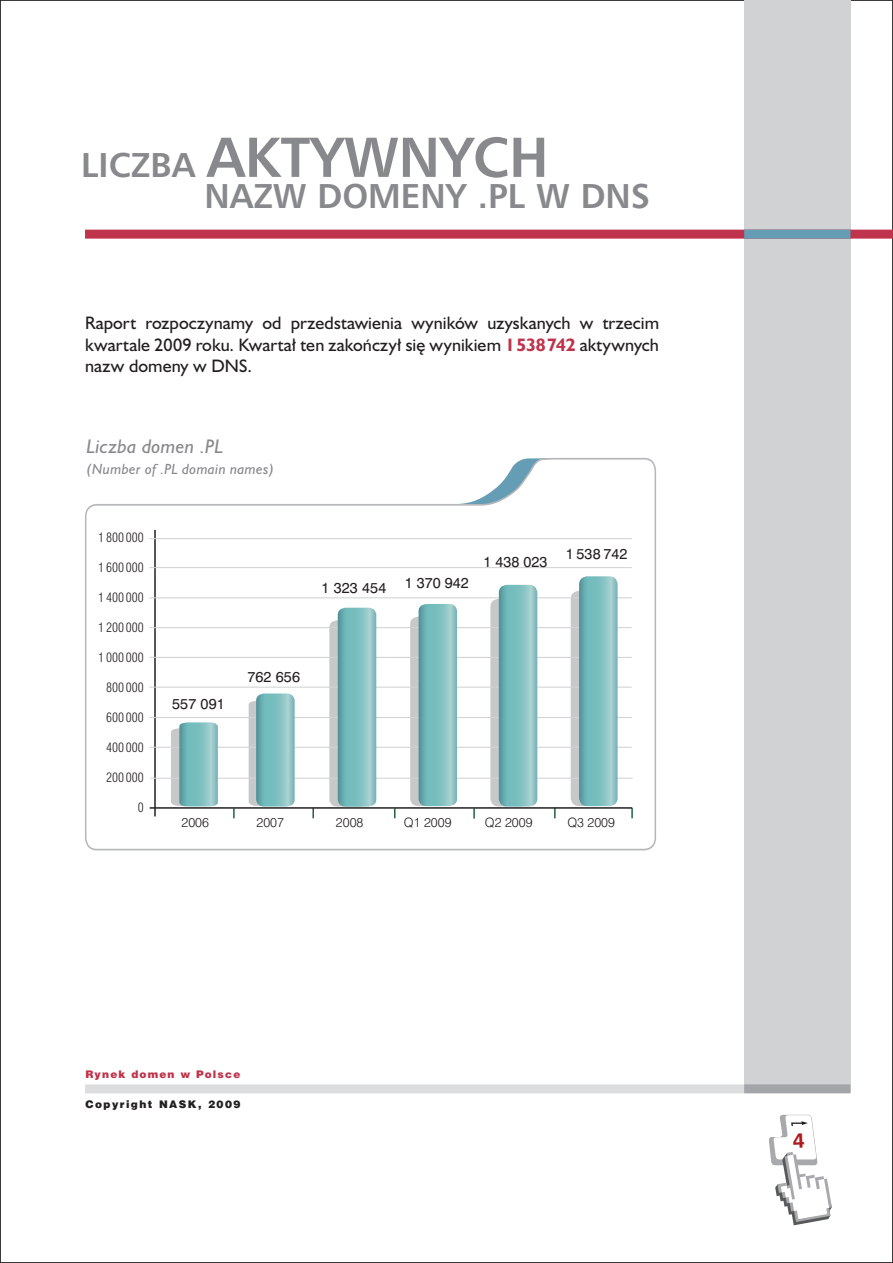
<style>
.page{position:relative;width:893px;height:1263px;background:#fff}
.page>*{position:absolute;margin:0;border:0;box-sizing:border-box;transform-origin:0 0}
.t1{font:700 54px "Humnst 777 PL";color:#87898c}
.t2{font:700 33px "Humnst 777 PL";color:#87898c}
.t3{font:italic 18px "Humanst 521 PL";letter-spacing:.015em;color:#87898c}
.t4{font:16.5px/21.1px "Humanst 521 PL";letter-spacing:.01em;color:#231f20;text-align:justify}
.t5{font:13.5px "Swis 721 PL";letter-spacing:.01em;color:#231f20}
.t6{font:italic 13.5px "Humanst 521 PL";letter-spacing:.03em;color:#87898c}
.t7{font:12px "Swis 721 Lt Cn PL";color:#231f20}
.t8{font:12px "Swis 721 Lt PL";color:#231f20}
.t9{font:900 10.5px "Switzerland";letter-spacing:.14em;color:#231f20}
.t10{font:900 10.5px "Switzerland";letter-spacing:.11em;color:#bf334c}
.s1{font-size:33px}
.s2{font-weight:700;color:#bf334c}
</style>
<div class="page">
<div style="left:744px;top:0;width:106px;height:1092px;background:#d1d2d4"></div>
<div style="left:85px;top:230px;width:808px;height:9px;background:#bf334c"></div>
<div style="left:744px;top:230px;width:106px;height:9px;background:#649db4"></div>
<div style="left:85px;top:1084px;width:659px;height:9px;background:#dcdddf"></div>
<div style="left:744px;top:1084px;width:106px;height:9px;background:#a4a5a9"></div>
<svg style="left:85px;top:459px;width:571px;height:392px"></svg>
<hr style="left:154px;top:530px;width:2px;height:286px;background:#231f20">
<svg style="left:233px;top:809px;width:2px;height:9px"></svg>
<svg style="left:312px;top:809px;width:2px;height:9px"></svg>
<svg style="left:473px;top:809px;width:2px;height:10px"></svg>
<svg style="left:554px;top:809px;width:2px;height:9px"></svg>
<svg style="left:631px;top:808px;width:2px;height:10px"></svg>
<hr style="left:150px;top:538px;width:482px;height:1px;background:#d1d2d4">
<hr style="left:150px;top:567px;width:482px;height:1px;background:#d1d2d4">
<hr style="left:150px;top:597px;width:482px;height:1px;background:#d1d2d4">
<hr style="left:150px;top:627px;width:482px;height:1px;background:#d1d2d4">
<hr style="left:150px;top:657px;width:482px;height:1px;background:#d1d2d4">
<hr style="left:150px;top:687px;width:482px;height:1px;background:#d1d2d4">
<hr style="left:150px;top:717px;width:482px;height:1px;background:#d1d2d4">
<hr style="left:150px;top:747px;width:482px;height:1px;background:#d1d2d4">
<hr style="left:150px;top:807px;width:482px;height:2px;background:#231f20">
<hr style="left:150px;top:778px;width:483px;height:1px;background:#d1d2d4">
<svg style="left:571px;top:576px;width:47px;height:230px;background:#8cbfc0"></svg>
<svg style="left:490px;top:585px;width:47px;height:221px;background:#8dbfc0"></svg>
<svg style="left:410px;top:604px;width:47px;height:202px;background:#8cbfc0"></svg>
<svg style="left:329px;top:608px;width:47px;height:199px;background:#8dbfc1"></svg>
<svg style="left:171px;top:722px;width:47px;height:84px;background:#8dbfc1"></svg>
<svg style="left:249px;top:693px;width:46px;height:113px;background:#8cbfc1"></svg>
<svg style="left:769px;top:1115px;width:63px;height:110px"></svg>
<p class="t1" style="left:81px;top:127px;width:469px"><span class="s1">LICZBA</span> AKTYWNYCH</p>
<p class="t2" style="left:205px;top:178px;width:447px">NAZW DOMENY .PL W DNS</p>
<p class="t4" style="left:85px;top:313px;width:576px">Raport rozpoczynamy od przedstawienia wyników uzyskanych w trzecim kwartale 2009 roku. Kwartał ten zakończył się wynikiem <span class="s2">1538742</span> aktywnych nazw domeny w DNS.</p>
<p class="t3" style="left:86px;top:436px;width:138px">Liczba domen .PL</p>
<p class="t6" style="left:86px;top:461px;width:189px">(Number of .PL domain names)</p>
<p class="t7" style="left:98px;top:534px;width:47px">1 800 000</p>
<p class="t7" style="left:98px;top:564px;width:47px">1 600 000</p>
<p class="t7" style="left:98px;top:594px;width:47px">1 400 000</p>
<p class="t7" style="left:98px;top:624px;width:47px">1 200 000</p>
<p class="t7" style="left:98px;top:654px;width:47px">1 000 000</p>
<p class="t7" style="left:106px;top:684px;width:39px">800 000</p>
<p class="t7" style="left:106px;top:714px;width:39px">600 000</p>
<p class="t7" style="left:106px;top:744px;width:39px">400 000</p>
<p class="t7" style="left:106px;top:774px;width:39px">200 000</p>
<p class="t7" style="left:138px;top:804px;width:7px">0</p>
<p class="t5" style="left:172px;top:696px;width:54px">557 091</p>
<p class="t5" style="left:247px;top:669px;width:54px">762 656</p>
<p class="t5" style="left:321px;top:581px;width:66px">1 323 454</p>
<p class="t5" style="left:405px;top:575px;width:65px">1 370 942</p>
<p class="t5" style="left:484px;top:554px;width:65px">1 438 023</p>
<p class="t5" style="left:566px;top:547px;width:63px">1 538 742</p>
<p class="t8" style="left:181px;top:814px;width:29px">2006</p>
<p class="t8" style="left:256px;top:814px;width:29px">2007</p>
<p class="t8" style="left:336px;top:814px;width:29px">2008</p>
<p class="t8" style="left:404px;top:814px;width:49px">Q1 2009</p>
<p class="t8" style="left:485px;top:814px;width:49px">Q2 2009</p>
<p class="t8" style="left:567px;top:814px;width:49px">Q3 2009</p>
<p class="t10" style="left:85px;top:1068px;width:157px">Rynek domen w Polsce</p>
<p class="t9" style="left:85px;top:1098px;width:157px">Copyright NASK, 2009</p>
</div>
